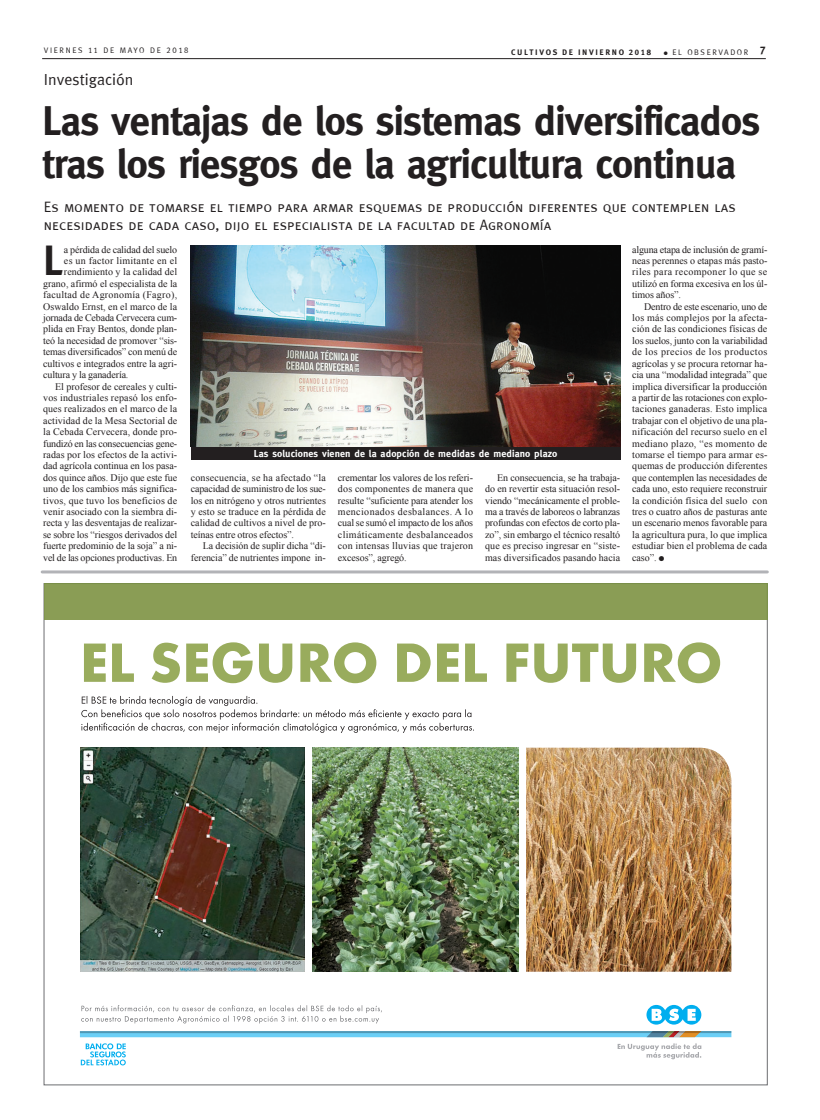
<style>
.page{position:relative;width:820px;height:1120px;background:#fff}
.page>*{position:absolute;margin:0;border:0;box-sizing:border-box;transform-origin:0 0}
.Capitular{font:700 41.9px "Meta";color:#231f20}
.Titulo_48_52{font:700 41px/43px "Meta";letter-spacing:-.02em;color:#231f20}
.Colgado{font:16px "Meta Normal";color:#231f20}
.bajada{font:15px/18px "Meta Caps";letter-spacing:.005em;color:#231f20}
.t1{font:11px "Meta Plus Bold Caps";color:#231f20}
.Texto_c_sangria{font:10px/11.4px "Times New Roman";letter-spacing:-.005em;color:#231f20;text-align:justify}
.Capitular-2{font:10px "Times New Roman";letter-spacing:-.005em;color:#231f20}
.Pie_de_foto{font:700 10px "Meta";letter-spacing:.01em;color:#fff}
.Capitular-3{font:10px "Times New Roman";letter-spacing:.025em;color:#231f20}
.t2{font:8px "Meta Caps";letter-spacing:.205em;color:#231f20}
.t3{font:8px "Meta Plus Bold Caps";letter-spacing:.2em;color:#231f20}
</style>
<div class="page">
<hr style="left:42px;top:58px;width:723px;height:1px;background:#231f20">
<div style="left:191px;top:446px;width:429px;height:14px;background:#231f20"></div>
<div style="left:44px;top:583px;width:723px;height:36px;background:#8a9d55"></div>
<svg style="left:81px;top:1043px;width:45px;height:22px"></svg>
<svg style="left:646px;top:1005px;width:55px;height:19px"></svg>
<svg style="left:617px;top:1043px;width:84px;height:16px"></svg>
<div style="left:80px;top:1031px;width:651px;height:6px;background:#6bcff6"></div>
<svg style="left:647px;top:1033px;width:53px;height:4px"></svg>
<hr style="left:80px;top:1031px;width:651px;height:2px;background:#231f20">
<svg style="left:81px;top:696px;width:393px;height:37px"></svg>
<svg style="left:84px;top:642px;width:635px;height:41px"></svg>
<svg style="left:81px;top:1005px;width:301px;height:18px"></svg>
<img style="left:312px;top:747px;width:206px;height:224px">
<img style="left:526px;top:747px;width:205px;height:224px">
<img style="left:81px;top:747px;width:224px;height:224px">
<img style="left:191px;top:246px;width:429px;height:200px">
<hr style="left:42px;top:570px;width:725px;height:3px;background:#b2b3b7">
<p class="t2" style="left:44px;top:45px;width:146px">VIERNES 11 DE MAYO DE 2018</p>
<p class="t3" style="left:511px;top:47px;width:141px">CULTIVOS DE INVIERNO 2018</p>
<p class="t2" style="left:663px;top:47px;width:86px">● EL OBSERVADOR</p>
<p class="t1" style="left:759px;top:44px;width:7px">7</p>
<p class="Colgado" style="left:44px;top:70px;width:91px">Investigación</p>
<p class="Titulo_48_52" style="left:42px;top:99px;width:719px">Las ventajas de los sistemas diversificados tras los riesgos de la agricultura continua</p>
<p class="bajada" style="left:44px;top:197px;width:693px">Es momento de tomarse el tiempo para armar esquemas de producción diferentes que contemplen las necesidades de cada caso, dijo el especialista de la facultad de Agronomía</p>
<p class="Capitular" style="left:43px;top:237px;width:22px">L</p>
<p class="Capitular-2" style="left:64px;top:243px;width:115px">a pérdida de calidad del suelo</p>
<p class="Capitular-3" style="left:64px;top:254px;width:115px">es un factor limitante en el</p>
<p class="Capitular-2" style="left:64px;top:265px;width:115px">rendimiento y la calidad del</p>
<p class="Capitular-2" style="left:43px;top:277px;width:136px">grano, afirmó el especialista de la</p>
<p class="Capitular-3" style="left:43px;top:288px;width:135px">facultad de Agronomía (Fagro),</p>
<p class="Capitular-2" style="left:43px;top:300px;width:135px">Oswaldo Ernst, en el marco de la</p>
<p class="Capitular-2" style="left:43px;top:311px;width:136px">jornada de Cebada Cervecera cum-</p>
<p class="Capitular-2" style="left:43px;top:322px;width:136px">plida en Fray Bentos, donde plan-</p>
<p class="Capitular-2" style="left:43px;top:334px;width:136px">teó la necesidad de promover “sis-</p>
<p class="Capitular-2" style="left:43px;top:345px;width:136px">temas diversificados” con menú de</p>
<p class="Capitular-2" style="left:43px;top:357px;width:136px">cultivos e integrados entre la agri-</p>
<p class="Capitular-2" style="left:43px;top:368px;width:87px">cultura y la ganadería.</p>
<p class="Texto_c_sangria" style="left:43px;top:380px;width:136px;text-indent:12px">El profesor de cereales y culti&shy;vos industriales repasó los enfo&shy;ques realizados en el marco de la actividad de la Mesa Sectorial de la Cebada Cervecera, donde pro&shy;fundizó en las consecuencias gene&shy;radas por los efectos de la activi&shy;dad agrícola continua en los pasa&shy;dos quince años. Dijo que este fue uno de los cambios más significa&shy;tivos, que tuvo los beneficios de venir asociado con la siembra di&shy;recta y las desventajas de realizar&shy;se sobre los “riesgos derivados del fuerte predominio de la soja” a ni&shy;vel de las opciones productivas. En</p>
<p class="Pie_de_foto" style="left:254px;top:448px;width:305px">Las soluciones vienen de la adopción de medidas de mediano plazo</p>
<p class="Texto_c_sangria" style="left:338px;top:471px;width:137px">crementar los valores de los referi&shy;dos componentes de manera que resulte “suficiente para atender los mencionados desbalances. A lo cual se sumó el impacto de los años climáticamente desbalanceados con intensas lluvias que trajeron excesos”, agregó.</p>
<p class="Texto_c_sangria" style="left:485px;top:471px;width:137px;text-indent:12px">En consecuencia, se ha trabaja&shy;do en revertir esta situación resol&shy;viendo “mecánicamente el proble&shy;ma a través de laboreos o labranzas profundas con efectos de corto pla&shy;zo”, sin embargo el técnico resaltó que es preciso ingresar en “siste&shy;mas diversificados pasando hacia</p>
<p class="Texto_c_sangria" style="left:191px;top:471px;width:137px">consecuencia, se ha afectado “la capacidad de suministro de los sue&shy;los en nitrógeno y otros nutrientes y esto se traduce en la pérdida de calidad de cultivos a nivel de pro&shy;teínas entre otros efectos”.</p>
<p class="Texto_c_sangria" style="left:191px;top:540px;width:136px;text-align:right">La decisión de suplir dicha “di&shy;ferencia” de nutrientes impone in-</p>
<p class="Texto_c_sangria" style="left:632px;top:243px;width:136px">alguna etapa de inclusión de gramí&shy;neas perennes o etapas más pasto&shy;riles para recomponer lo que se utilizó en forma excesiva en los úl&shy;timos años”.</p>
<p class="Texto_c_sangria" style="left:632px;top:300px;width:137px;text-indent:12px">Dentro de este escenario, uno de los más complejos por la afecta&shy;ción de las condiciones físicas de los suelos, junto con la variabilidad de los precios de los productos agrícolas y se procura retornar ha&shy;cia una “modalidad integrada” que implica diversificar la producción a partir de las rotaciones con explo&shy;taciones ganaderas. Esto implica trabajar con el objetivo de una pla&shy;nificación del recurso suelo en el mediano plazo, “es momento de tomarse el tiempo para armar es&shy;quemas de producción diferentes que contemplen las necesidades de cada uno, esto requiere reconstruir la condición física del suelo con tres o cuatro años de pasturas ante un escenario menos favorable para la agricultura pura, lo que implica estudiar bien el problema de cada caso”. ●</p>
</div>
